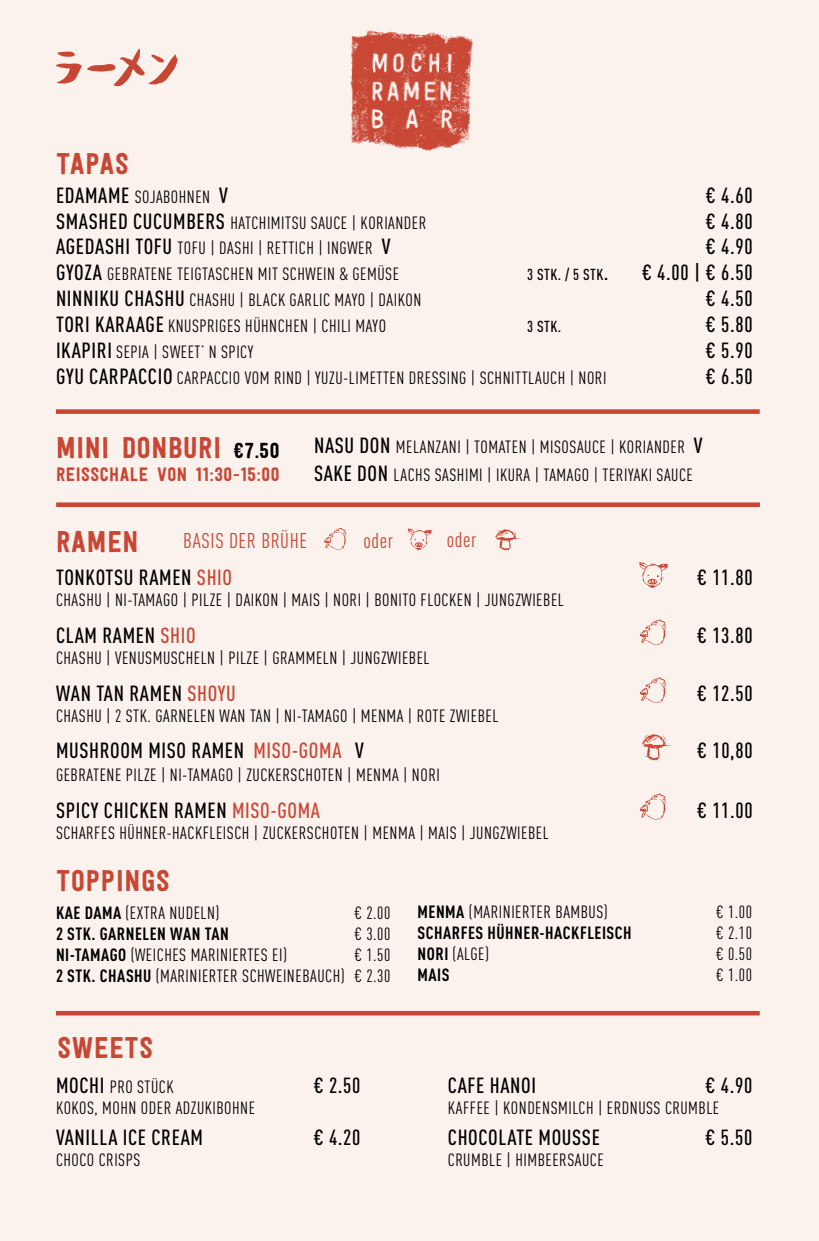
<style>
.page{position:relative;width:819px;height:1241px;background:#fff}
.page>*{position:absolute;margin:0;border:0;box-sizing:border-box;transform-origin:0 0}
.t1{font:29.75px "Festivo Letters No 1";letter-spacing:.025em;color:#c84734}
.t2{font:500 21.7px "DIN Cond";letter-spacing:.03em;color:#000}
.t3{font:21px "DIN Cond";letter-spacing:.03em;color:#c84734}
.t4{font:19.25px "Festivo Letters No 1";letter-spacing:.025em;color:#c84734}
.t5{font:17.5px/28px "DIN Cond";letter-spacing:.03em;color:#000}
.t6{font:700 17.5px "DIN Cond";letter-spacing:.03em;color:#000}
.t7{font:500 15.75px "DIN Cond";letter-spacing:.03em;color:#000}
.s1{font-weight:500;font-size:21.7px}
.s2{font-size:21.7px}
.s3{font-size:21.53px;color:#000}
.s4{color:#c84734}
.s5{font-weight:700}
</style>
<div class="page">
<div style="left:0;top:0;width:819px;height:1240px;background:#fbf1ed"></div>
<div style="left:56px;top:1010px;width:703px;height:5px;background:#c84734"></div>
<div style="left:56px;top:409px;width:703px;height:5px;background:#c84734"></div>
<img style="left:350px;top:30px;width:123px;height:121px">
<div style="left:56px;top:502px;width:703px;height:5px;background:#c84734"></div>
<img style="left:639px;top:619px;width:28px;height:26px">
<img style="left:639px;top:677px;width:28px;height:26px">
<img style="left:324px;top:528px;width:23px;height:22px">
<img style="left:408px;top:528px;width:24px;height:22px">
<img style="left:639px;top:562px;width:30px;height:26px">
<img style="left:642px;top:734px;width:29px;height:27px">
<img style="left:495px;top:529px;width:26px;height:22px">
<img style="left:639px;top:793px;width:28px;height:27px">
<svg style="left:56px;top:48px;width:122px;height:38px"></svg>
<h1 class="t1" style="left:56px;top:145px;width:74px">TAPAS</h1>
<p class="t5" style="left:56px;top:182px;width:173px"><span class="s1">EDAMAME</span> SOJABOHNEN <span class="s1">V</span></p>
<p class="t2" style="left:705px;top:182px;width:48px">€ 4.60</p>
<p class="t5" style="left:56px;top:208px;width:372px"><span class="s1">SMASHED CUCUMBERS</span> HATCHIMITSU SAUCE | KORIANDER</p>
<p class="t2" style="left:705px;top:208px;width:48px">€ 4.80</p>
<p class="t5" style="left:56px;top:234px;width:336px"><span class="s1">AGEDASHI TOFU</span> TOFU | DASHI | RETTICH | INGWER <span class="s1">V</span></p>
<p class="t2" style="left:705px;top:234px;width:48px">€ 4.90</p>
<p class="t5" style="left:56px;top:260px;width:344px"><span class="s1">GYOZA</span> GEBRATENE TEIGTASCHEN MIT SCHWEIN &amp; GEMÜSE</p>
<p class="t7" style="left:527px;top:265px;width:83px">3 STK. / 5 STK<span class="s2">.</span></p>
<p class="t2" style="left:641px;top:260px;width:112px">€ 4.00 | € 6.50</p>
<p class="t5" style="left:56px;top:286px;width:367px"><span class="s1">NINNIKU CHASHU</span> CHASHU | BLACK GARLIC MAYO | DAIKON</p>
<p class="t2" style="left:705px;top:286px;width:48px">€ 4.50</p>
<p class="t5" style="left:56px;top:312px;width:331px"><span class="s1">TORI KARAAGE</span> KNUSPRIGES HÜHNCHEN | CHILI MAYO</p>
<p class="t7" style="left:527px;top:317px;width:35px">3 STK.</p>
<p class="t2" style="left:705px;top:312px;width:48px">€ 5.80</p>
<p class="t5" style="left:56px;top:338px;width:199px"><span class="s1">IKAPIRI</span> SEPIA | SWEET’ N SPICY</p>
<p class="t2" style="left:705px;top:338px;width:48px">€ 5.90</p>
<p class="t5" style="left:56px;top:364px;width:552px"><span class="s1">GYU CARPACCIO</span> CARPACCIO VOM RIND | YUZU-LIMETTEN DRESSING | SCHNITTLAUCH | NORI</p>
<p class="t2" style="left:705px;top:363px;width:48px">€ 6.50</p>
<h1 class="t1" style="left:56px;top:429px;width:225px">MINI DONBURI <span class="s3">€7.50</span></h1>
<p class="t4" style="left:56px;top:462px;width:225px">REISSCHALE VON 11:30-15:00</p>
<p class="t5" style="left:314px;top:432px;width:390px"><span class="s1">NASU DON</span> MELANZANI | TOMATEN | MISOSAUCE | KORIANDER <span class="s1">V<br>SAKE DON</span> LACHS SASHIMI | IKURA | TAMAGO | TERIYAKI SAUCE</p>
<p class="t3" style="left:183px;top:528px;width:125px">BASIS DER BRÜHE</p>
<p class="t3" style="left:363px;top:528px;width:31px">oder</p>
<p class="t3" style="left:447px;top:528px;width:31px">oder</p>
<h1 class="t1" style="left:56px;top:523px;width:84px">RAMEN</h1>
<p class="t2" style="left:56px;top:564px;width:177px">TONKOTSU RAMEN <span class="s4">SHIO</span></p>
<p class="t2" style="left:696px;top:564px;width:57px">€ 11.80</p>
<p class="t5" style="left:56px;top:585px;width:509px">CHASHU | NI-TAMAGO | PILZE | DAIKON | MAIS | NORI | BONITO FLOCKEN | JUNGZWIEBEL</p>
<p class="t2" style="left:56px;top:622px;width:141px">CLAM RAMEN <span class="s4">SHIO</span></p>
<p class="t2" style="left:696px;top:622px;width:57px">€ 13.80</p>
<p class="t5" style="left:56px;top:643px;width:375px">CHASHU | VENUSMUSCHELN | PILZE | GRAMMELN | JUNGZWIEBEL</p>
<p class="t2" style="left:56px;top:680px;width:181px">WAN TAN RAMEN <span class="s4">SHOYU</span></p>
<p class="t2" style="left:696px;top:680px;width:57px">€ 12.50</p>
<p class="t5" style="left:56px;top:701px;width:444px">CHASHU | 2 STK. GARNELEN WAN TAN | NI-TAMAGO | MENMA | ROTE ZWIEBEL</p>
<p class="t2" style="left:56px;top:737px;width:309px">MUSHROOM MISO RAMEN <span class="s4">MISO-GOMA</span> V</p>
<p class="t2" style="left:697px;top:737px;width:57px">€ 10,80</p>
<p class="t5" style="left:56px;top:760px;width:385px">GEBRATENE PILZE | NI-TAMAGO | ZUCKERSCHOTEN | MENMA | NORI</p>
<p class="t2" style="left:56px;top:797px;width:265px">SPICY CHICKEN RAMEN <span class="s4">MISO-GOMA</span></p>
<p class="t2" style="left:696px;top:797px;width:57px">€ 11.00</p>
<p class="t5" style="left:56px;top:818px;width:494px">SCHARFES HÜHNER-HACKFLEISCH | ZUCKERSCHOTEN | MENMA | MAIS | JUNGZWIEBEL</p>
<h1 class="t1" style="left:56px;top:862px;width:115px">TOPPINGS</h1>
<p class="t5" style="left:56px;top:898px;width:165px"><span class="s5">KAE DAMA</span> (EXTRA NUDELN)</p>
<p class="t5" style="left:354px;top:898px;width:38px">€ 2.00</p>
<p class="t6" style="left:56px;top:923px;width:174px">2 STK. GARNELEN WAN TAN</p>
<p class="t5" style="left:354px;top:919px;width:38px">€ 3.00</p>
<p class="t5" style="left:56px;top:940px;width:232px"><span class="s5">NI-TAMAGO</span> (WEICHES MARINIERTES EI)</p>
<p class="t5" style="left:56px;top:944px;width:336px;line-height:21px;text-align:right">€ 1.50<br><span class="s5">2 STK. CHASHU</span> (MARINIERTER SCHWEINEBAUCH) € 2.30</p>
<h1 class="t1" style="left:57px;top:1029px;width:97px">SWEETS</h1>
<p class="t5" style="left:56px;top:1072px;width:119px"><span class="s1">MOCHI</span> PRO STÜCK</p>
<p class="t2" style="left:313px;top:1072px;width:48px">€ 2.50</p>
<p class="t5" style="left:56px;top:1093px;width:200px">KOKOS, MOHN ODER ADZUKIBOHNE</p>
<p class="t2" style="left:56px;top:1124px;width:148px">VANILLA ICE CREAM</p>
<p class="t2" style="left:313px;top:1124px;width:48px">€ 4.20</p>
<p class="t5" style="left:56px;top:1145px;width:86px">CHOCO CRISPS</p>
<p class="t5" style="left:417px;top:897px;width:192px"><span class="s5">MENMA</span> (MARINIERTER BAMBUS)</p>
<p class="t5" style="left:715px;top:897px;width:38px">€ 1.00</p>
<p class="t6" style="left:417px;top:922px;width:215px">SCHARFES HÜHNER-HACKFLEISCH</p>
<p class="t5" style="left:715px;top:918px;width:38px">€ 2.10</p>
<p class="t5" style="left:417px;top:939px;width:73px"><span class="s5">NORI</span> (ALGE)</p>
<p class="t5" style="left:715px;top:939px;width:38px">€ 0.50</p>
<p class="t6" style="left:417px;top:964px;width:34px">MAIS</p>
<p class="t5" style="left:715px;top:960px;width:38px">€ 1.00</p>
<p class="t2" style="left:448px;top:1072px;width:90px">CAFE HANOI</p>
<p class="t2" style="left:705px;top:1072px;width:48px">€ 4.90</p>
<p class="t5" style="left:448px;top:1093px;width:273px">KAFFEE | KONDENSMILCH | ERDNUSS CRUMBLE</p>
<p class="t2" style="left:448px;top:1124px;width:153px">CHOCOLATE MOUSSE</p>
<p class="t2" style="left:705px;top:1124px;width:48px">€ 5.50</p>
<p class="t5" style="left:448px;top:1145px;width:157px">CRUMBLE | HIMBEERSAUCE</p>
</div>
